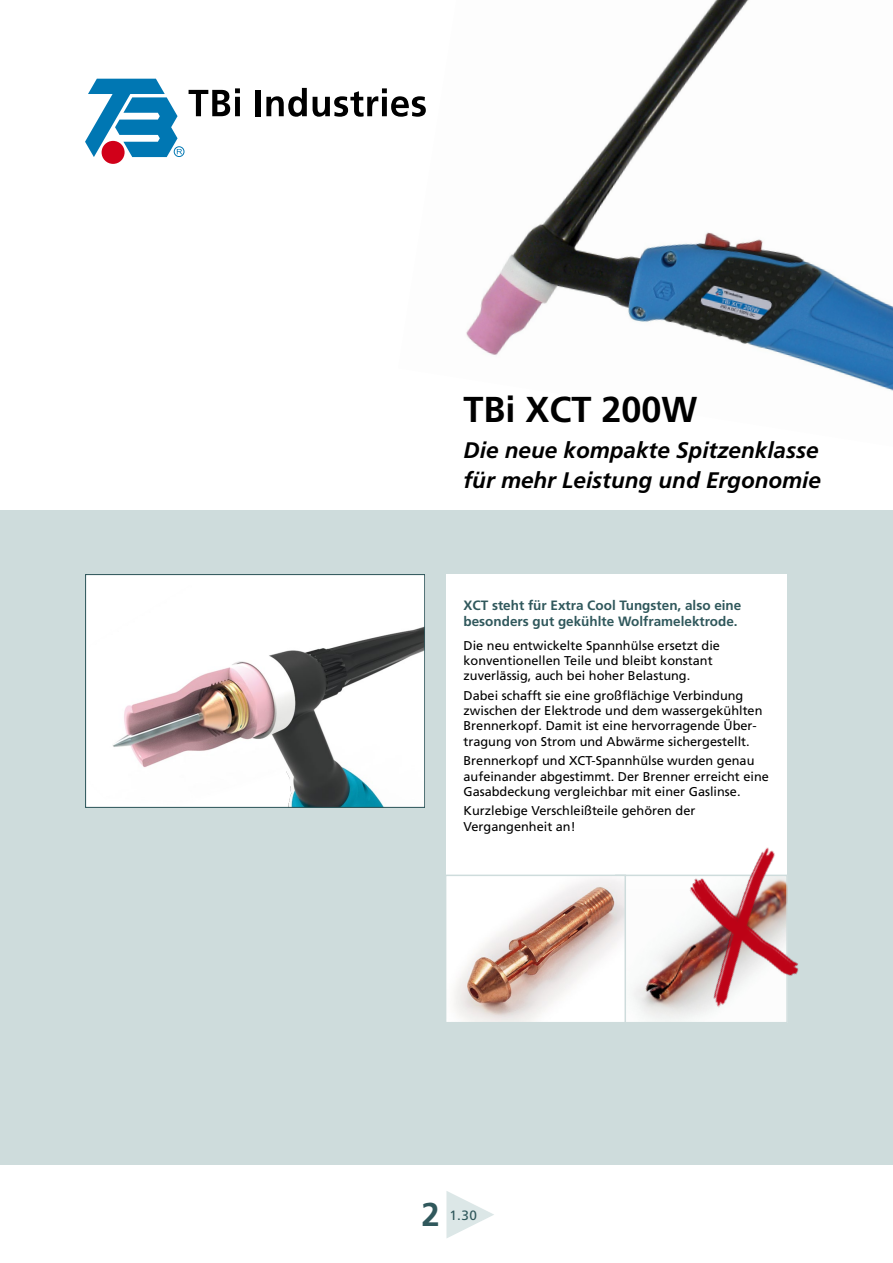
<style>
.page{position:relative;width:893px;height:1263px;background:#fff}
.page>*{position:absolute;margin:0;border:0;box-sizing:border-box;transform-origin:0 0}
.t1{font:700 36px "Frutiger LT Std";color:#000}
.t2{font:700 33px "Frutiger LT Std";color:#30585c}
.t3{font:italic 700 22.5px/30.6px "Frutiger LT Std";color:#000}
.t4{font:700 13.5px/16.2px "Frutiger LT Std";color:#30585c}
.t5{font:13.5px "Frutiger LT Std";color:#30585c}
.t6{font:12.75px/15.3px "Frutiger LT Std";color:#000}
.s1{font-family:"Times New Roman";font-weight:400;font-size:67.5px;color:#dce7e7}
</style>
<div class="page">
<div style="left:0;top:510px;width:893px;height:655px;background:#cedcdc"></div>
<div style="left:446px;top:574px;width:341px;height:315px;background:#fff"></div>
<div style="left:85px;top:574px;width:340px;height:234px;background:#fff"></div>
<img style="left:112px;top:627px;width:311px;height:179px">
<img style="left:626px;top:889px;width:17px;height:131px">
<img style="left:448px;top:878px;width:175px;height:142px">
<div style="left:445px;top:874px;width:181px;height:149px;border:2px solid #cedcdc"></div>
<img style="left:643px;top:847px;width:156px;height:175px">
<div style="left:85px;top:574px;width:340px;height:234px;border:1px solid #30585c"></div>
<div style="left:102px;top:141px;width:23px;height:23px;background:#d10019;border-radius:50%"></div>
<div style="left:174px;top:146px;width:10px;height:11px;border:1px solid #0077b3;border-radius:50%"></div>
<svg style="left:85px;top:79px;width:97px;height:78px"></svg>
<svg style="left:189px;top:88px;width:51px;height:28px"></svg>
<div style="left:256px;top:90px;width:5px;height:26px;background:#000"></div>
<svg style="left:266px;top:88px;width:41px;height:29px"></svg>
<svg style="left:313px;top:88px;width:85px;height:29px"></svg>
<img style="left:398px;top:0;width:495px;height:391px">
<h1 class="t1" style="left:463px;top:389px;width:236px">TBi XCT 200W</h1>
<h3 class="t3" style="left:463px;top:435px;width:359px">Die neue kompakte Spitzenklasse für mehr Leistung und Ergonomie</h3>
<p class="t4" style="left:463px;top:597px;width:279px">XCT steht für Extra Cool Tungsten, also eine besonders gut gekühlte Wolframelektrode.</p>
<p class="t6" style="left:463px;top:638px;width:258px">Die neu entwickelte Spannhülse ersetzt die konventionellen Teile und bleibt konstant zuverlässig, auch bei hoher Belastung.</p>
<p class="t6" style="left:463px;top:688px;width:300px">Dabei schafft sie eine großflächige Verbindung zwischen der Elektrode und dem wassergekühlten Brennerkopf. Damit ist eine hervorragende Über&shy;tragung von Strom und Abwärme sichergestellt.</p>
<p class="t6" style="left:463px;top:753px;width:307px">Brennerkopf und XCT-Spannhülse wurden genau aufeinander abgestimmt. Der Brenner erreicht eine<br>Gasabdeckung vergleichbar mit einer Gaslinse.</p>
<p class="t6" style="left:463px;top:803px;width:233px">Kurzlebige Verschleißteile gehören der<br>Vergangenheit an!</p>
<h2 class="t2" style="left:421px;top:1195px;width:84px">2<span class="s1">►</span></h2>
<p class="t5" style="left:450px;top:1207px;width:29px">1.30</p>
</div>
